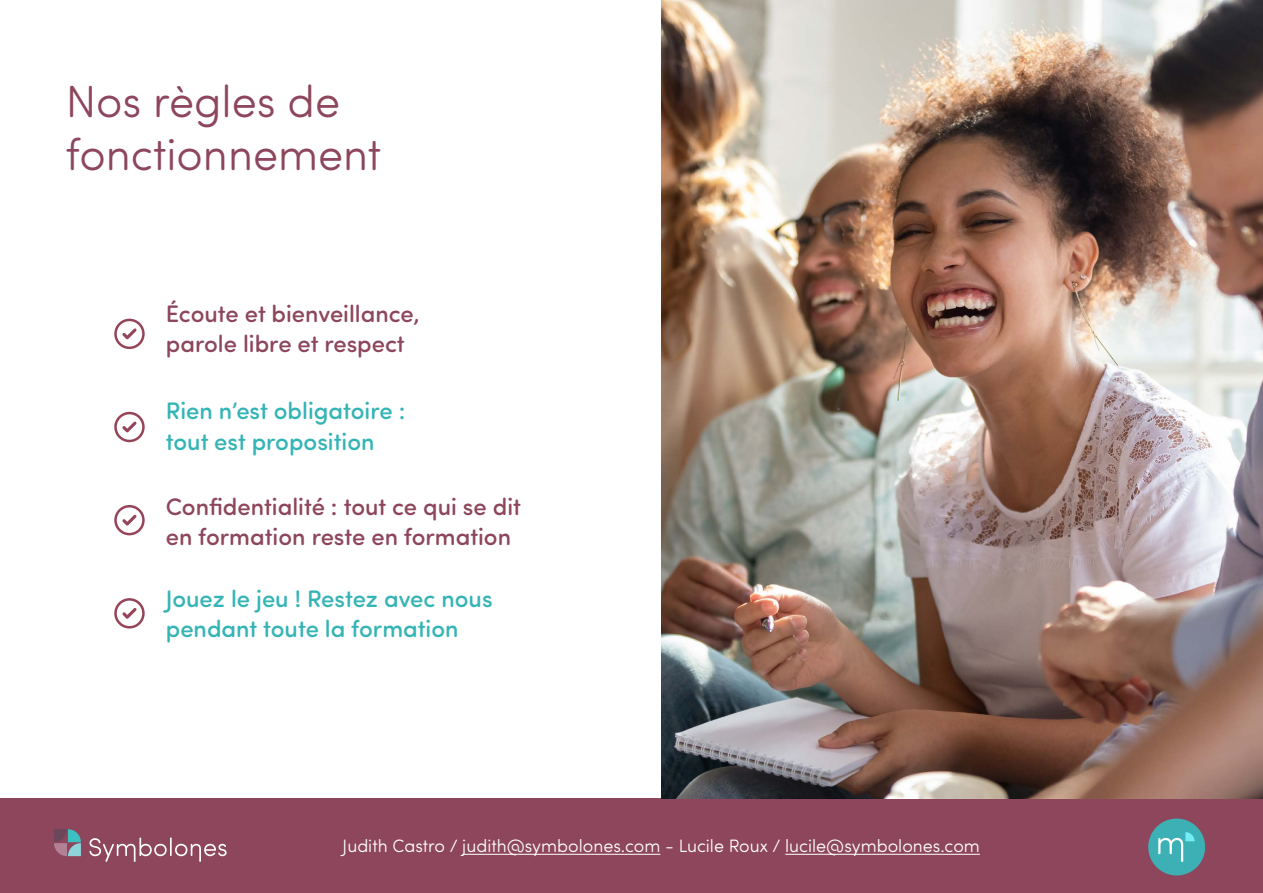
<style>
.page{position:relative;width:1263px;height:893px;background:#fff}
.page>*{position:absolute;margin:0;border:0;box-sizing:border-box;transform-origin:0 0}
.t1{font:300 45px "Sofia Pro Soft";color:#8d465c}
.t2{font:500 24px "Sofia Pro Soft";color:#8d465c}
.t3{font:500 24px "Sofia Pro Soft";color:#35b4b5}
.t4{font:300 18px "Sofia Pro Soft";color:#fff}
</style>
<div class="page">
<div style="left:0;top:798px;width:1263px;height:95px;background:#8d465b"></div>
<hr style="left:462px;top:854px;width:198px;height:1px;background:#fff">
<hr style="left:785px;top:854px;width:195px;height:1px;background:#fff">
<svg style="left:54px;top:829px;width:27px;height:27px"></svg>
<svg style="left:89px;top:837px;width:138px;height:25px"></svg>
<svg style="left:1148px;top:819px;width:57px;height:56px"></svg>
<img style="left:661px;top:0;width:602px;height:799px">
<svg style="left:114px;top:319px;width:31px;height:30px"></svg>
<svg style="left:114px;top:412px;width:31px;height:30px"></svg>
<svg style="left:114px;top:505px;width:31px;height:30px"></svg>
<svg style="left:114px;top:598px;width:31px;height:30px"></svg>
<p class="t1" style="left:66px;top:71px;width:276px">Nos règles de</p>
<p class="t1" style="left:66px;top:124px;width:317px">fonctionnement</p>
<p class="t2" style="left:166px;top:296px;width:255px">Écoute et bienveillance,</p>
<p class="t2" style="left:166px;top:326px;width:240px">parole libre et respect</p>
<p class="t3" style="left:166px;top:394px;width:241px">Rien n’est obligatoire :</p>
<p class="t3" style="left:166px;top:424px;width:210px">tout est proposition</p>
<p class="t2" style="left:166px;top:489px;width:357px">Confidentialité : tout ce qui se dit</p>
<p class="t2" style="left:166px;top:519px;width:347px">en formation reste en formation</p>
<p class="t3" style="left:166px;top:581px;width:328px">Jouez le jeu ! Restez avec nous</p>
<p class="t3" style="left:166px;top:611px;width:294px">pendant toute la formation</p>
<p class="t4" style="left:343px;top:834px;width:639px">Judith Castro / judith@symbolones.com - Lucile Roux / lucile@symbolones.com</p>
</div>
